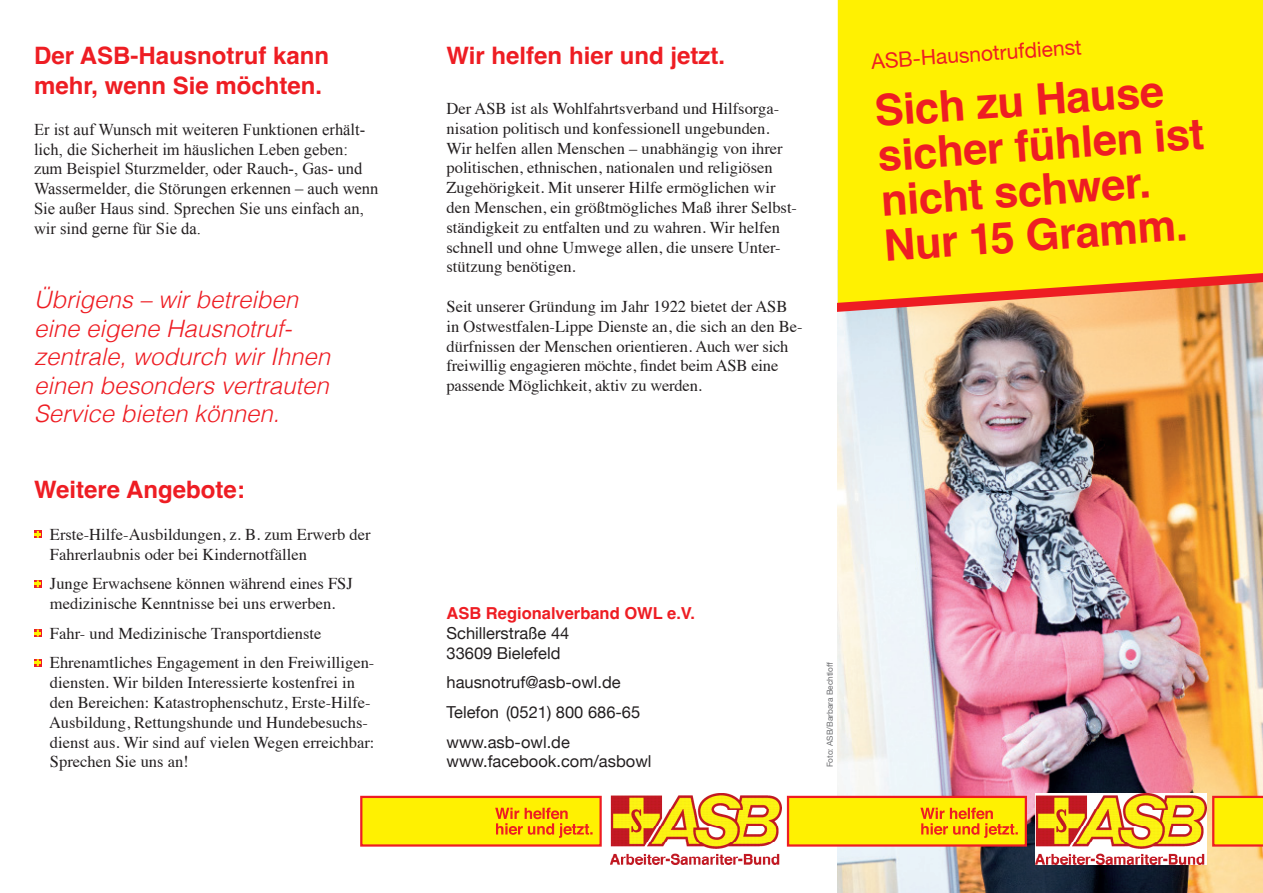
<style>
.page{position:relative;width:1263px;height:893px;background:#fff}
.page>*{position:absolute;margin:0;border:0;box-sizing:border-box;transform-origin:0 0}
.head_groß{font:700 43.5px/45px "Helvetica";color:#ee1d23}
.head_klein{font:italic 300 24px/28.5px "Helvetica";color:#ee1d23}
.head_klein-2{font:700 24px/30px "Helvetica";color:#ee1d23}
.Flyer_Head-klein{font:700 24px "Helvetica";color:#ee1d23}
.head_groß-2{font:21px "Helvetica Neue";color:#ee1d23}
.Flyer_Copy{font:16.5px/19.8px "Times";color:#231f20}
.head_klein-3{font:16.5px/19.8px "Times New Roman";color:#231f20}
.Adresse{font:16.5px/19.8px "Helvetica Neue";color:#231f20}
.t1{font:8.25px "Helvetica Neue";color:#6c6d70}
.s1{font-family:"Helvetica";font-weight:700;color:#ee1d23}
</style>
<div class="page">
<img style="left:838px;top:317px;width:425px;height:576px">
<div style="left:838px;top:0;width:425px;height:263px;background:#fff101"></div>
<svg style="left:838px;top:263px;width:425px;height:54px;background:#f2b836"></svg>
<div style="left:360px;top:796px;width:242px;height:51px;background:#fff101;border:2px solid #ee1d23"></div>
<img style="left:1035px;top:793px;width:171px;height:72px">
<div style="left:787px;top:796px;width:240px;height:51px;background:#fff101;border:2px solid #ee1d23"></div>
<svg style="left:920px;top:808px;width:98px;height:30px"></svg>
<svg style="left:1212px;top:796px;width:51px;height:51px;background:#fcd606"></svg>
<img style="left:610px;top:793px;width:171px;height:72px">
<svg style="left:495px;top:808px;width:98px;height:30px"></svg>
<div style="left:34px;top:530px;width:8px;height:8px;background:#ee1d23"></div>
<svg style="left:34px;top:531px;width:7px;height:7px"></svg>
<svg style="left:34px;top:580px;width:8px;height:8px"></svg>
<svg style="left:34px;top:580px;width:7px;height:7px"></svg>
<svg style="left:34px;top:629px;width:8px;height:8px"></svg>
<svg style="left:34px;top:629px;width:7px;height:7px"></svg>
<div style="left:34px;top:659px;width:8px;height:7px;background:#ee1d23"></div>
<svg style="left:34px;top:659px;width:7px;height:7px"></svg>
<p class="head_klein-2" style="left:34px;top:43px;width:297px">Der ASB-Hausnotruf kann mehr, wenn Sie möchten.</p>
<p class="head_klein-3" style="left:34px;top:119px;width:346px">Er ist auf Wunsch mit weiteren Funktionen erhält&shy;lich, die Sicherheit im häuslichen Leben geben: zum Beispiel Sturzmelder, oder Rauch-, Gas- und Wassermelder, die Störungen erkennen – auch wenn Sie außer Haus sind. Sprechen Sie uns einfach an, wir sind gerne für Sie da.</p>
<p class="head_klein" style="left:34px;top:284px;width:298px">Übrigens – wir betreiben eine eigene Hausnotruf&shy;zentrale, wodurch wir Ihnen einen besonders vertrauten<br>Service bieten können.</p>
<p class="head_klein-2" style="left:34px;top:477px;width:212px">Weitere Angebote:</p>
<p class="Flyer_Copy" style="left:50px;top:523px;width:322px">Erste-Hilfe-Ausbildungen, z. B. zum Erwerb der<br>Fahrerlaubnis oder bei Kindernotfällen</p>
<p class="Flyer_Copy" style="left:50px;top:572px;width:304px">Junge Erwachsene können während eines FSJ medizinische Kenntnisse bei uns erwerben.</p>
<p class="Flyer_Copy" style="left:50px;top:622px;width:273px">Fahr- und Medizinische Transportdienste</p>
<p class="Flyer_Copy" style="left:49px;top:651px;width:327px">Ehrenamtliches Engagement in den Freiwilligen&shy;diensten. Wir bilden Interessierte kostenfrei in den Bereichen: Katastrophenschutz, Erste-Hilfe-Ausbildung, Rettungshunde und Hundebesuchs&shy;dienst aus. Wir sind auf vielen Wegen erreichbar:<br>Sprechen Sie uns an!</p>
<p class="Flyer_Head-klein" style="left:446px;top:41px;width:280px">Wir helfen hier und jetzt.</p>
<p class="Flyer_Copy" style="left:446px;top:97px;width:352px">Der ASB ist als Wohlfahrtsverband und Hilfsorga&shy;nisation politisch und konfessionell ungebunden.<br>Wir helfen allen Menschen – unabhängig von ihrer politischen, ethnischen, nationalen und religiösen Zugehörigkeit. Mit unserer Hilfe ermöglichen wir den Menschen, ein größtmögliches Maß ihrer Selbst&shy;ständigkeit zu entfalten und zu wahren. Wir helfen schnell und ohne Umwege allen, die unsere Unter&shy;stützung benötigen.</p>
<p class="Flyer_Copy" style="left:446px;top:295px;width:358px">Seit unserer Gründung im Jahr 1922 bietet der ASB in Ostwestfalen-Lippe Dienste an, die sich an den Be&shy;dürfnissen der Menschen orientieren. Auch wer sich freiwillig engagieren möchte, findet beim ASB eine passende Möglichkeit, aktiv zu werden.</p>
<p class="head_groß-2" style="left:870px;top:46px;width:212px;rotate:-4deg">ASB-Hausnotrufdienst</p>
<p class="head_groß" style="left:873px;top:94px;width:328px;rotate:-4deg">Sich zu Hause sicher fühlen ist nicht schwer.<br>Nur 15 Gramm.</p>
<p class="Adresse" style="left:446px;top:604px;width:250px"><span class="s1">ASB Regionalverband OWL e.V.<br></span>Schillerstraße 44<br>33609 Bielefeld</p>
<p class="Adresse" style="left:446px;top:673px;width:176px">hausnotruf@asb-owl.de</p>
<p class="Adresse" style="left:446px;top:703px;width:195px">Telefon (0521) 800 686-65</p>
<p class="Adresse" style="left:446px;top:733px;width:206px">www.asb-owl.de www.facebook.com/asbowl</p>
<p class="t1" style="left:824px;top:767px;width:107px;rotate:-90deg">Foto: ASB/Barbara Bechtloff</p>
</div>
